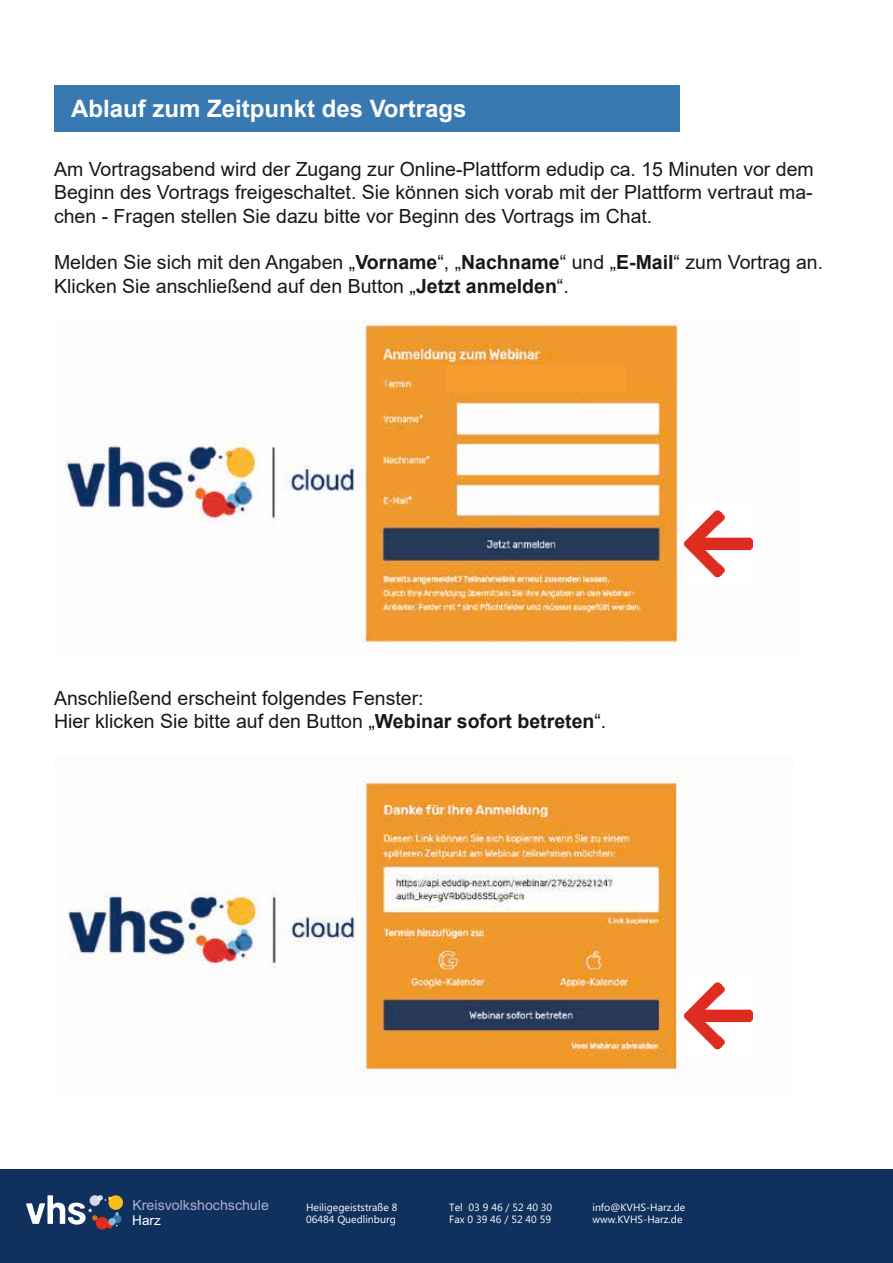
<style>
.page{position:relative;width:893px;height:1263px;background:#fff}
.page>*{position:absolute;margin:0;border:0;box-sizing:border-box;transform-origin:0 0}
.t1{font:700 24px "Arial";color:#fff}
.t2{font:19.5px/23.4px "Arial";color:#171818}
.t3{font:14.25px "Arial";color:#acb0ca}
.t4{font:13.5px "Arial";color:#fff}
.t5{font:10.5px/12.6px "Microsoft Phags Pa";color:#fff}
.s1{font-weight:700}
</style>
<div class="page">
<div style="left:0;top:1169px;width:893px;height:94px;background:#10305e"></div>
<svg style="left:26px;top:1195px;width:97px;height:34px"></svg>
<div style="left:54px;top:85px;width:625px;height:47px;background:#3979b1"></div>
<img style="left:61px;top:320px;width:624px;height:324px">
<img style="left:54px;top:758px;width:740px;height:319px">
<div style="left:446px;top:366px;width:180px;height:26px;background:#f79c2e"></div>
<img style="left:685px;top:509px;width:68px;height:69px">
<img style="left:685px;top:977px;width:68px;height:77px">
<p class="t1" style="left:71px;top:92px;width:397px">Ablauf zum Zeitpunkt des Vortrags</p>
<p class="t2" style="left:54px;top:157px;width:761px;text-align:justify">Am Vortragsabend wird der Zugang zur Online-Plattform edudip ca. 15 Minuten vor dem Beginn des Vortrags freigeschaltet. Sie können sich vorab mit der Plattform vertraut ma&shy;chen - Fragen stellen Sie dazu bitte vor Beginn des Vortrags im Chat.</p>
<p class="t2" style="left:54px;top:251px;width:771px">Melden Sie sich mit den Angaben „<span class="s1">Vorname</span>“, „<span class="s1">Nachname</span>“ und „<span class="s1">E-Mail</span>“ zum Vortrag an.<br>Klicken Sie anschließend auf den Button „<span class="s1">Jetzt anmelden</span>“.</p>
<p class="t2" style="left:54px;top:686px;width:554px">Anschließend erscheint folgendes Fenster:<br>Hier klicken Sie bitte auf den Button „<span class="s1">Webinar sofort betreten</span>“.</p>
<p class="t3" style="left:132px;top:1195px;width:138px">Kreisvolkshochschule</p>
<p class="t4" style="left:132px;top:1211px;width:30px">Harz</p>
<p class="t5" style="left:306px;top:1200px;width:93px">Heiligegeiststraße 8<br>06484 Quedlinburg</p>
<p class="t5" style="left:449px;top:1200px;width:104px">Tel 03 9 46 / 52 40 30<br>Fax 0 39 46 / 52 40 59</p>
<p class="t5" style="left:592px;top:1200px;width:94px">info@KVHS-Harz.de www.KVHS-Harz.de</p>
</div>
